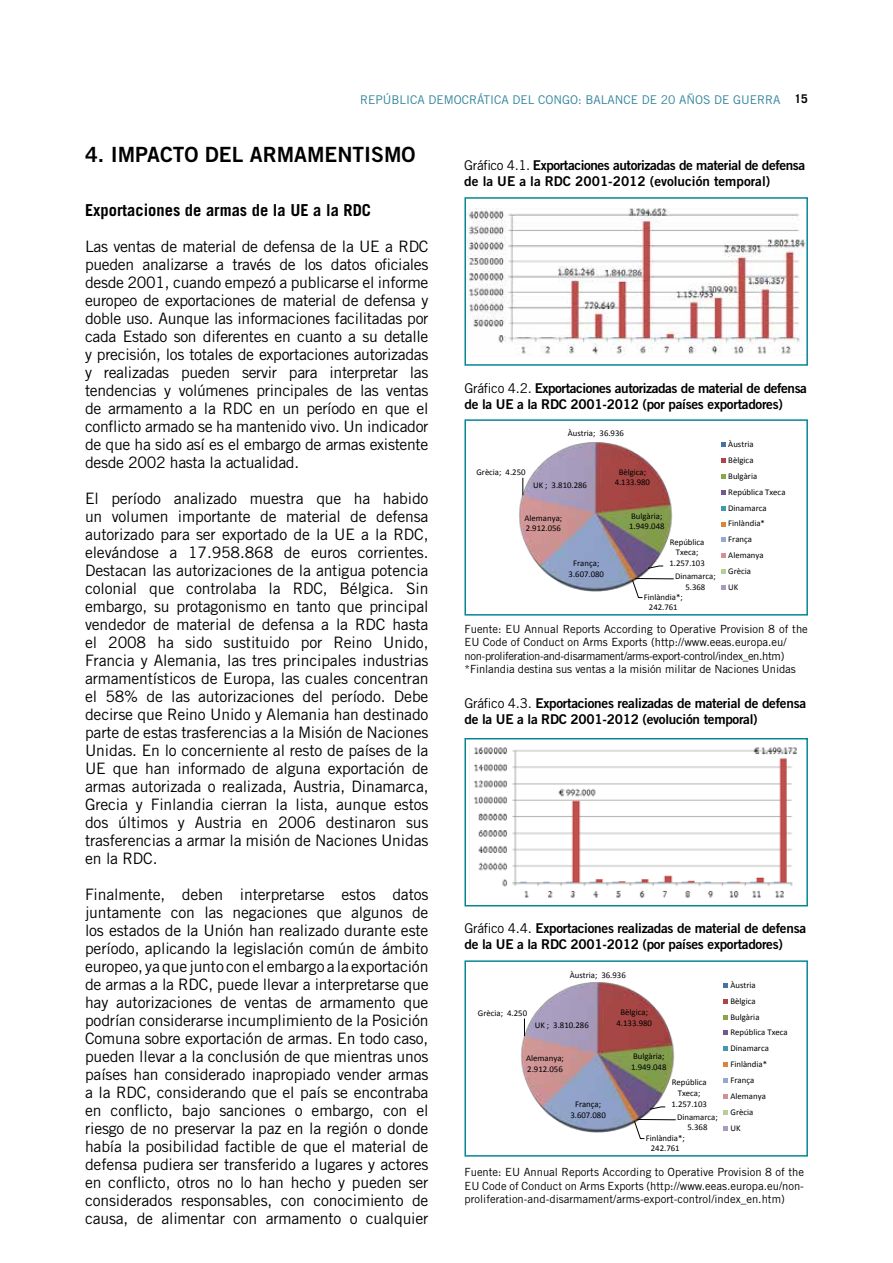
<style>
.page{position:relative;width:893px;height:1263px;background:#fff}
.page>*{position:absolute;margin:0;border:0;box-sizing:border-box;transform-origin:0 0}
.t1{font:21px "Trade Gothic LT Std Bd 2";color:#000}
.t2{font:700 16.5px "Trade Gothic LT Std";color:#000}
.t3{font:15.75px/18px "Trade Gothic LT Std";letter-spacing:-.01em;color:#000;text-align:justify}
.t4{font:13.5px/16.2px "Trade Gothic LT Std Bd 2";letter-spacing:-.02em;color:#000}
.t5{font:12px "Trade Gothic LT Std";color:#31849b}
.t6{font:11.25px/13.5px "Trade Gothic LT Std";color:#000;text-align:justify}
.t7{font:8.7px/15.9px "Calibri";color:#000;text-align:center}
.s1{font-weight:700;color:#000}
.s2{font-family:"Trade Gothic LT Std"}
</style>
<div class="page">
<svg style="left:519px;top:442px;width:207px;height:157px"></svg>
<img style="left:467px;top:208px;width:338px;height:147px">
<div style="left:464px;top:197px;width:344px;height:169px;border:2px solid #068693"></div>
<img style="left:474px;top:747px;width:323px;height:151px">
<div style="left:464px;top:738px;width:344px;height:168px;border:2px solid #068693"></div>
<div style="left:464px;top:419px;width:344px;height:197px;border:2px solid #068693"></div>
<div style="left:464px;top:960px;width:344px;height:196px;border:2px solid #068693"></div>
<svg style="left:477px;top:962px;width:316px;height:192px"></svg>
<p class="t5" style="left:360px;top:92px;width:449px">REPÚBLICA DEMOCRÁTICA DEL CONGO: BALANCE DE 20 AÑOS DE GUERRA <span class="s1">15</span></p>
<h1 class="t1" style="left:85px;top:141px;width:332px">4. IMPACTO DEL ARMAMENTISMO</h1>
<p class="t2" style="left:85px;top:200px;width:288px">Exportaciones de armas de la UE a la RDC</p>
<p class="t3" style="left:85px;top:237px;width:345px">Las ventas de material de defensa de la UE a RDC pueden analizarse a través de los datos oficiales desde 2001, cuando empezó a publicarse el informe europeo de exportaciones de material de defensa y doble uso. Aunque las informaciones facilitadas por cada Estado son diferentes en cuanto a su detalle y precisión, los totales de exportaciones autorizadas y realizadas pueden servir para interpretar las tendencias y volúmenes principales de las ventas de armamento a la RDC en un período en que el conflicto armado se ha mantenido vivo. Un indicador de que ha sido así es el embargo de armas existente desde 2002 hasta la actualidad.</p>
<p class="t3" style="left:85px;top:489px;width:345px">El período analizado muestra que ha habido un volumen importante de material de defensa autorizado para ser exportado de la UE a la RDC, elevándose a 17.958.868 de euros corrientes.<br>Destacan las autorizaciones de la antigua potencia colonial que controlaba la RDC, Bélgica. Sin embargo, su protagonismo en tanto que principal vendedor de material de defensa a la RDC hasta el 2008 ha sido sustituido por Reino Unido, Francia y Alemania, las tres principales industrias armamentísticos de Europa, las cuales concentran el 58% de las autorizaciones del período. Debe decirse que Reino Unido y Alemania han destinado parte de estas trasferencias a la Misión de Naciones Unidas. En lo concerniente al resto de países de la UE que han informado de alguna exportación de armas autorizada o realizada, Austria, Dinamarca, Grecia y Finlandia cierran la lista, aunque estos dos últimos y Austria en 2006 destinaron sus trasferencias a armar la misión de Naciones Unidas en la RDC.</p>
<p class="t3" style="left:85px;top:885px;width:345px">Finalmente, deben interpretarse estos datos juntamente con las negaciones que algunos de los estados de la Unión han realizado durante este período, aplicando la legislación común de ámbito europeo, ya que junto con el embargo a la exportación de armas a la RDC, puede llevar a interpretarse que hay autorizaciones de ventas de armamento que podrían considerarse incumplimiento de la Posición Comuna sobre exportación de armas. En todo caso, pueden llevar a la conclusión de que mientras unos países han considerado inapropiado vender armas a la RDC, considerando que el país se encontraba en conflicto, bajo sanciones o embargo, con el riesgo de no preservar la paz en la región o donde había la posibilidad factible de que el material de defensa pudiera ser transferido a lugares y actores en conflicto, otros no lo han hecho y pueden ser considerados responsables, con conocimiento de causa, de alimentar con armamento o cualquier</p>
<p class="t4" style="left:464px;top:157px;width:342px"><span class="s2">Gráfico 4.1.</span> Exportaciones autorizadas de material de defensa de la UE a la RDC 2001-2012 (evolución temporal)</p>
<p class="t4" style="left:464px;top:380px;width:344px"><span class="s2">Gráfico 4.2.</span> Exportaciones autorizadas de material de defensa de la UE a la RDC 2001-2012 (por países exportadores)</p>
<p class="t7" style="left:568px;top:426px;width:57px">Àustria; 36.936</p>
<p class="t7" style="left:615px;top:466px;width:37px;line-height:10.8px">Bèlgica;<br>4.133.980</p>
<p class="t7" style="left:629px;top:510px;width:37px;line-height:10.8px;text-align:left">Bulgària;<br>1.949.048</p>
<p class="t7" style="left:476px;top:465px;width:51px">Grècia; 4.250</p>
<p class="t7" style="left:533px;top:477px;width:55px">UK ; 3.810.286</p>
<p class="t7" style="left:524px;top:512px;width:39px;line-height:10.8px;text-align:left">Alemanya;<br>2.912.056</p>
<p class="t7" style="left:569px;top:558px;width:37px;line-height:10.8px">França;<br>3.607.080</p>
<p class="t7" style="left:669px;top:536px;width:37px;line-height:10.8px">República<br>Txeca;<br>1.257.103</p>
<p class="t7" style="left:675px;top:568px;width:42px">Dinamarca;</p>
<p class="t7" style="left:685px;top:579px;width:21px">5.368</p>
<p class="t7" style="left:644px;top:589px;width:40px">Finlàndia*;</p>
<p class="t7" style="left:649px;top:599px;width:30px">242.761</p>
<p class="t7" style="left:728px;top:436px;width:59px;text-align:left">Àustria<br>Bèlgica<br>Bulgària<br>República Txeca<br>Dinamarca<br>Finlàndia*<br>França<br>Alemanya<br>Grècia<br>UK</p>
<p class="t6" style="left:464px;top:622px;width:345px;text-align:left">Fuente: EU Annual Reports According to Operative Provision 8 of the EU Code of Conduct on Arms Exports (http://www.eeas.europa.eu/ non-proliferation-and-disarmament/arms-export-control/index_en.htm) *Finlandia destina sus ventas a la misión militar de Naciones Unidas</p>
<p class="t4" style="left:464px;top:695px;width:343px"><span class="s2">Gráfico 4.3.</span> Exportaciones realizadas de material de defensa de la UE a la RDC 2001-2012 (evolución temporal)</p>
<p class="t4" style="left:464px;top:919px;width:343px"><span class="s2">Gráfico 4.4.</span> Exportaciones realizadas de material de defensa de la UE a la RDC 2001-2012 (por países exportadores)</p>
<p class="t7" style="left:570px;top:967px;width:58px">Àustria; 36.936</p>
<p class="t7" style="left:616px;top:1007px;width:37px;line-height:10.8px">Bèlgica;<br>4.133.980</p>
<p class="t7" style="left:631px;top:1051px;width:37px;line-height:10.8px;text-align:left">Bulgària;<br>1.949.048</p>
<p class="t7" style="left:478px;top:1005px;width:51px">Grècia; 4.250</p>
<p class="t7" style="left:535px;top:1017px;width:56px">UK ; 3.810.286</p>
<p class="t7" style="left:526px;top:1053px;width:39px;line-height:10.8px;text-align:left">Alemanya;<br>2.912.056</p>
<p class="t7" style="left:570px;top:1098px;width:37px;line-height:10.8px">França;<br>3.607.080</p>
<p class="t7" style="left:671px;top:1077px;width:37px;line-height:10.8px">República<br>Txeca;<br>1.257.103</p>
<p class="t7" style="left:677px;top:1109px;width:42px">Dinamarca;</p>
<p class="t7" style="left:687px;top:1120px;width:21px">5.368</p>
<p class="t7" style="left:646px;top:1130px;width:41px">Finlàndia*;</p>
<p class="t7" style="left:651px;top:1140px;width:30px">242.761</p>
<p class="t7" style="left:730px;top:977px;width:59px;text-align:left">Àustria<br>Bèlgica<br>Bulgària<br>República Txeca<br>Dinamarca<br>Finlàndia*<br>França<br>Alemanya<br>Grècia<br>UK</p>
<p class="t6" style="left:464px;top:1165px;width:341px">Fuente: EU Annual Reports According to Operative Provision 8 of the EU Code of Conduct on Arms Exports (http://www.eeas.europa.eu/non&shy;proliferation-and-disarmament/arms-export-control/index_en.htm)</p>
</div>
